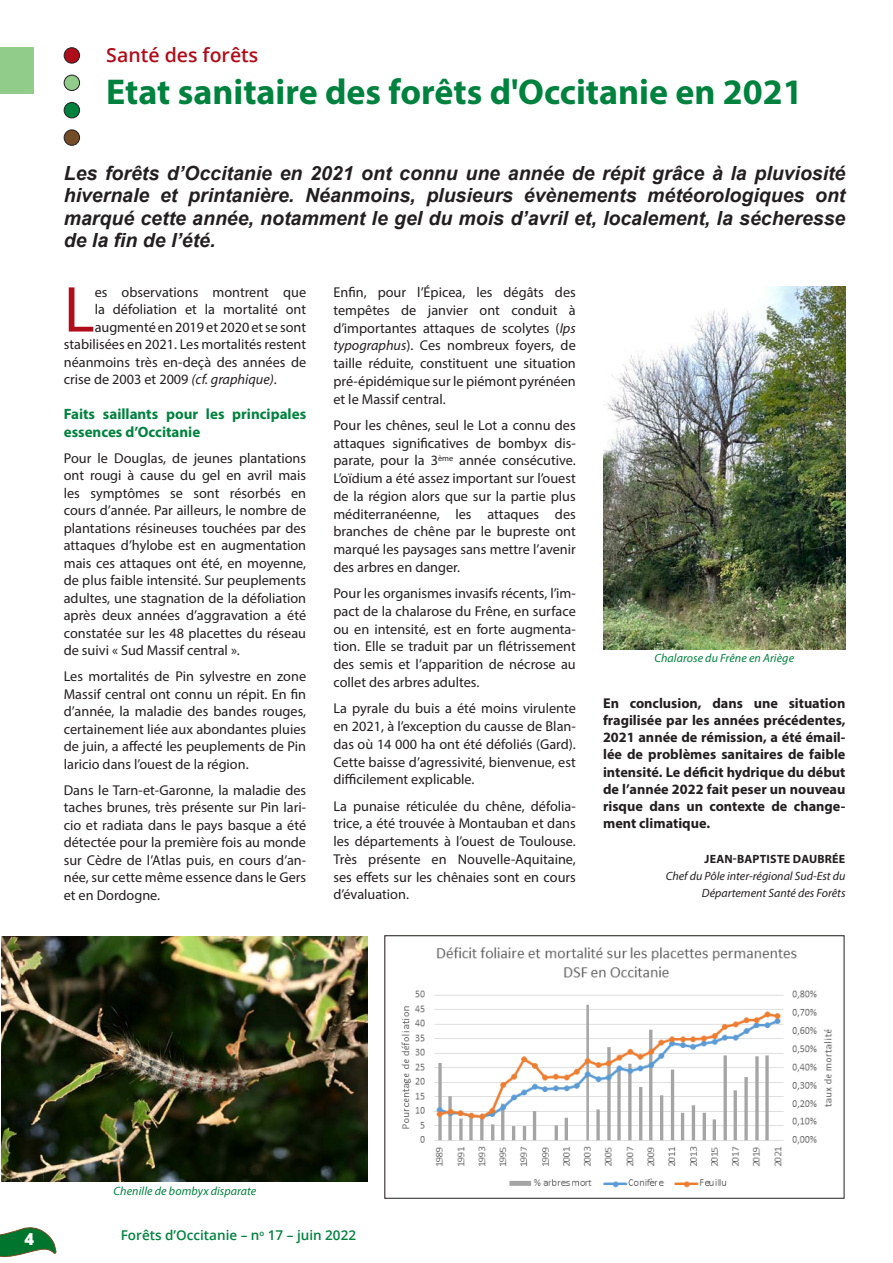
<style>
.page{position:relative;width:893px;height:1263px;background:#fff}
.page>*{position:absolute;margin:0;border:0;box-sizing:border-box;transform-origin:0 0}
.Texte{font:65.4px "Myriad Pro";color:#b00d1a}
.t1{font:700 36px "Myriad Pro";color:#00823f}
.Texte-2{font:italic 700 19.5px/22.5px "Arial";color:#231f20;text-align:justify}
.t2{font:600 19.5px "Open Sans";color:#b00d1a}
.t3{font:800 16.5px "Open Sans";color:#fff}
.Texte-3{font:700 15px/17.5px "Myriad Pro";color:#00823f}
.Texte-4{font:14.25px/17.7px "Myriad Pro";color:#231f20;text-align:justify}
.Texte-5{font:700 14.25px/17.2px "Myriad Pro";color:#231f20;text-align:justify}
.t4{font:600 13.5px "Open Sans";color:#00823f}
.Texte-6{font:italic 12px "Myriad Pro";color:#231f20}
._5_Texte{font:italic 12px "Myriad Pro";letter-spacing:.005em;color:#00823f}
.Texte-7{font:700 12px "Myriad Pro";letter-spacing:.02em;color:#231f20}
.s1{font-style:italic}
</style>
<div class="page">
<svg style="left:0;top:1227px;width:57px;height:31px"></svg>
<div style="left:0;top:47px;width:34px;height:47px;background:#91cc8a"></div>
<div style="left:64px;top:48px;width:16px;height:15px;background:#b00d1a;border-radius:50%"></div>
<div style="left:64px;top:47px;width:16px;height:17px;border:1px solid #231f20;border-radius:50%"></div>
<div style="left:64px;top:75px;width:16px;height:16px;background:#91cc8a;border-radius:50%"></div>
<div style="left:64px;top:75px;width:16px;height:16px;border:1px solid #231f20;border-radius:50%"></div>
<div style="left:64px;top:102px;width:16px;height:16px;background:#00823f;border-radius:50%"></div>
<div style="left:64px;top:102px;width:16px;height:16px;border:1px solid #231f20;border-radius:50%"></div>
<div style="left:64px;top:130px;width:16px;height:15px;background:#744c27;border-radius:50%"></div>
<div style="left:64px;top:130px;width:16px;height:16px;border:1px solid #231f20;border-radius:50%"></div>
<img style="left:603px;top:286px;width:242px;height:363px">
<img style="left:1px;top:936px;width:366px;height:245px">
<img style="left:401px;top:947px;width:431px;height:241px">
<div style="left:384px;top:935px;width:460px;height:263px;border:1px solid #231f20"></div>
<p class="t2" style="left:106px;top:42px;width:154px">Santé des forêts</p>
<p class="t1" style="left:106px;top:68px;width:698px">Etat sanitaire des forêts d'Occitanie en 2021</p>
<p class="Texte-2" style="left:64px;top:162px;width:783px">Les forêts d’Occitanie en 2021 ont connu une année de répit grâce à la pluviosité hivernale et printanière. Néanmoins, plusieurs évènements météorologiques ont marqué cette année, notamment le gel du mois d’avril et, localement, la sécheresse de la fin de l’été.</p>
<p class="Texte" style="left:64px;top:269px;width:32px">L</p>
<p class="Texte-4" style="left:95px;top:283px;width:213px">es observations montrent que</p>
<p class="Texte-4" style="left:95px;top:300px;width:213px">la défoliation et la mortalité ont</p>
<p class="Texte-4" style="left:95px;top:318px;width:213px">augmenté en 2019 et 2020 et se sont</p>
<p class="Texte-4" style="left:64px;top:335px;width:244px">stabilisées en 2021. Les mortalités restent</p>
<p class="Texte-4" style="left:64px;top:353px;width:244px">néanmoins très en-deçà des années de</p>
<p class="Texte-4" style="left:64px;top:370px;width:215px">crise de 2003 et 2009 <span class="s1">(cf. graphique)</span>.</p>
<p class="Texte-3" style="left:64px;top:405px;width:244px">Faits saillants pour les principales essences d’Occitanie</p>
<p class="Texte-4" style="left:64px;top:449px;width:244px">Pour le Douglas, de jeunes plantations ont rougi à cause du gel en avril mais les symptômes se sont résorbés en cours d’année. Par ailleurs, le nombre de plantations résineuses touchées par des attaques d’hylobe est en augmentation mais ces attaques ont été, en moyenne, de plus faible intensité. Sur peuplements adultes, une stagnation de la défoliation après deux années d’aggravation a été constatée sur les 48 placettes du réseau de suivi « Sud Massif central ».</p>
<p class="Texte-4" style="left:64px;top:667px;width:244px">Les mortalités de Pin sylvestre en zone Massif central ont connu un répit. En fin d’année, la maladie des bandes rouges, certainement liée aux abondantes pluies de juin, a affecté les peuplements de Pin laricio dans l’ouest de la région.</p>
<p class="Texte-4" style="left:64px;top:781px;width:244px">Dans le Tarn-et-Garonne, la maladie des taches brunes, très présente sur Pin lari&shy;cio et radiata dans le pays basque a été détectée pour la première fois au monde sur Cèdre de l’Atlas puis, en cours d’an&shy;née, sur cette même essence dans le Gers et en Dordogne.</p>
<p class="Texte-4" style="left:333px;top:283px;width:244px">Enfin, pour l’Épicea, les dégâts des tempêtes de janvier ont conduit à d’importantes attaques de scolytes (<span class="s1">Ips typographus</span>). Ces nombreux foyers, de taille réduite, constituent une situation pré-épidémique sur le piémont pyrénéen et le Massif central.</p>
<p class="Texte-4" style="left:333px;top:416px;width:244px">Pour les chênes, seul le Lot a connu des attaques significatives de bombyx dis&shy;parate, pour la 3<sup>ème</sup> année consécutive.<br>L’oïdium a été assez important sur l’ouest de la région alors que sur la partie plus méditerranéenne, les attaques des branches de chêne par le bupreste ont marqué les paysages sans mettre l’avenir des arbres en danger.</p>
<p class="Texte-4" style="left:333px;top:584px;width:244px">Pour les organismes invasifs récents, l’im&shy;pact de la chalarose du Frêne, en surface ou en intensité, est en forte augmenta&shy;tion. Elle se traduit par un flétrissement des semis et l’apparition de nécrose au collet des arbres adultes.</p>
<p class="Texte-4" style="left:333px;top:699px;width:244px">La pyrale du buis a été moins virulente en 2021, à l’exception du causse de Blan&shy;das où 14 000 ha ont été défoliés (Gard).<br>Cette baisse d’agressivité, bienvenue, est difficilement explicable.</p>
<p class="Texte-4" style="left:333px;top:797px;width:244px">La punaise réticulée du chêne, défolia&shy;trice, a été trouvée à Montauban et dans les départements à l’ouest de Toulouse.<br>Très présente en Nouvelle-Aquitaine, ses effets sur les chênaies sont en cours d’évaluation.</p>
<p class="_5_Texte" style="left:654px;top:651px;width:141px">Chalarose du Frêne en Ariège</p>
<p class="Texte-5" style="left:603px;top:694px;width:244px">En conclusion, dans une situation fragilisée par les années précédentes, 2021 année de rémission, a été émail&shy;lée de problèmes sanitaires de faible intensité. Le déficit hydrique du début de l’année 2022 fait peser un nouveau risque dans un contexte de change&shy;ment climatique.</p>
<p class="Texte-7" style="left:704px;top:851px;width:142px">JEAN-BAPTISTE DAUBRÉE</p>
<p class="Texte-6" style="left:666px;top:869px;width:181px">Chef du Pôle inter-régional Sud-Est du</p>
<p class="Texte-6" style="left:702px;top:886px;width:145px">Département Santé des Forêts</p>
<p class="t3" style="left:25px;top:1226px;width:11px">4</p>
<p class="_5_Texte" style="left:114px;top:1183px;width:144px">Chenille de bombyx disparate</p>
<p class="t4" style="left:121px;top:1226px;width:237px">Forêts d’Occitanie – n<sup>o</sup> 17 – juin 2022</p>
</div>
